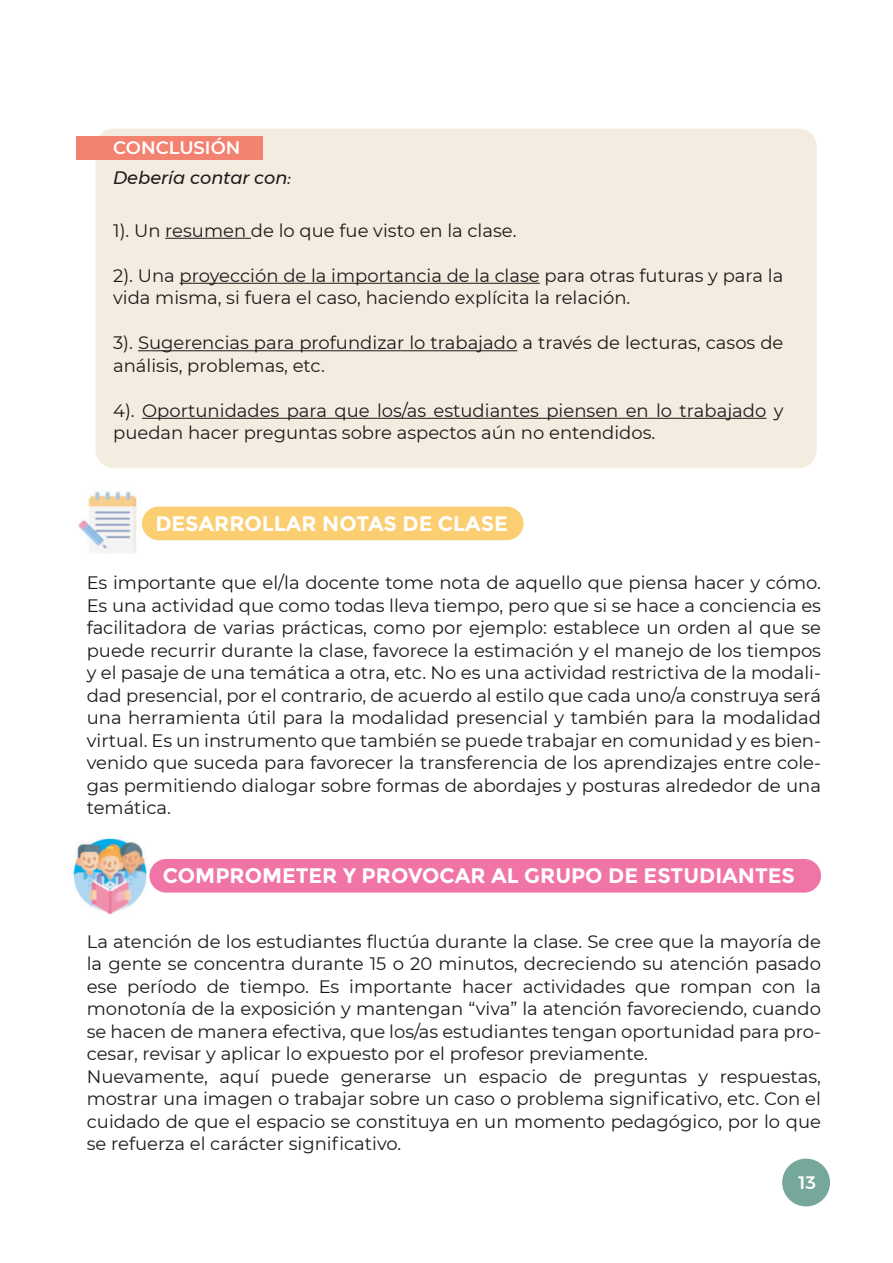
<style>
.page{position:relative;width:893px;height:1263px;background:#fff}
.page>*{position:absolute;margin:0;border:0;box-sizing:border-box;transform-origin:0 0}
.t1{font:700 21px "Montserrat";color:#fff}
.t2{font:18px/22.5px "Montserrat";color:#1c1a1a}
.t3{font:italic 18px "Montserrat";color:#1c1a1a}
.t4{font:600 18px "Montserrat";color:#fff}
.t5{font:500 18px "Montserrat";color:#fff}
</style>
<div class="page">
<div style="left:96px;top:129px;width:721px;height:339px;background:#f5ece1;border-radius:18px"></div>
<div style="left:76px;top:136px;width:186px;height:24px;background:#f48271"></div>
<div style="left:782px;top:1158px;width:48px;height:48px;background:#75a89a;border-radius:50%"></div>
<hr style="left:165px;top:238px;width:86px;height:1px;background:#1c1a1a">
<hr style="left:180px;top:283px;width:360px;height:1px;background:#1c1a1a">
<hr style="left:138px;top:350px;width:379px;height:1px;background:#1c1a1a">
<hr style="left:142px;top:418px;width:624px;height:1px;background:#1c1a1a">
<img style="left:78px;top:491px;width:68px;height:63px">
<img style="left:73px;top:837px;width:79px;height:77px">
<div style="left:149px;top:859px;width:672px;height:33px;background:#f174a6;border-radius:17px"></div>
<div style="left:142px;top:507px;width:382px;height:33px;background:#fbce71;border-radius:17px"></div>
<p class="t4" style="left:113px;top:135px;width:129px">CONCLUSIÓN</p>
<p class="t3" style="left:113px;top:164px;width:180px">Debería contar con:</p>
<p class="t2" style="left:113px;top:219px;width:405px">1). Un resumen de lo que fue visto en la clase.</p>
<p class="t2" style="left:113px;top:264px;width:672px">2). Una proyección de la importancia de la clase para otras futuras y para la vida misma, si fuera el caso, haciendo explícita la relación.</p>
<p class="t2" style="left:113px;top:331px;width:672px">3). Sugerencias para profundizar lo trabajado a través de lecturas, casos de análisis, problemas, etc.</p>
<p class="t2" style="left:113px;top:399px;width:672px">4). Oportunidades para que los/as estudiantes piensen en lo trabajado y puedan hacer preguntas sobre aspectos aún no entendidos.</p>
<p class="t1" style="left:155px;top:511px;width:354px">DESARROLLAR NOTAS DE CLASE</p>
<p class="t2" style="left:87px;top:571px;width:736px;text-align:justify">Es importante que el/la docente tome nota de aquello que piensa hacer y cómo.<br>Es una actividad que como todas lleva tiempo, pero que si se hace a conciencia es facilitadora de varias prácticas, como por ejemplo: establece un orden al que se puede recurrir durante la clase, favorece la estimación y el manejo de los tiempos y el pasaje de una temática a otra, etc. No es una actividad restrictiva de la modali&shy;dad presencial, por el contrario, de acuerdo al estilo que cada uno/a construya será una herramienta útil para la modalidad presencial y también para la modalidad virtual. Es un instrumento que también se puede trabajar en comunidad y es bien&shy;venido que suceda para favorecer la transferencia de los aprendizajes entre cole&shy;gas permitiendo dialogar sobre formas de abordajes y posturas alrededor de una temática.</p>
<p class="t1" style="left:163px;top:863px;width:633px">COMPROMETER Y PROVOCAR AL GRUPO DE ESTUDIANTES</p>
<p class="t2" style="left:87px;top:929px;width:736px">La atención de los estudiantes fluctúa durante la clase. Se cree que la mayoría de la gente se concentra durante 15 o 20 minutos, decreciendo su atención pasado ese período de tiempo. Es importante hacer actividades que rompan con la monotonía de la exposición y mantengan “viva” la atención favoreciendo, cuando se hacen de manera efectiva, que los/as estudiantes tengan oportunidad para pro&shy;cesar, revisar y aplicar lo expuesto por el profesor previamente.<br>Nuevamente, aquí puede generarse un espacio de preguntas y respuestas, mostrar una imagen o trabajar sobre un caso o problema significativo, etc. Con el cuidado de que el espacio se constituya en un momento pedagógico, por lo que se refuerza el carácter significativo.</p>
<p class="t5" style="left:799px;top:1168px;width:19px">13</p>
</div>
